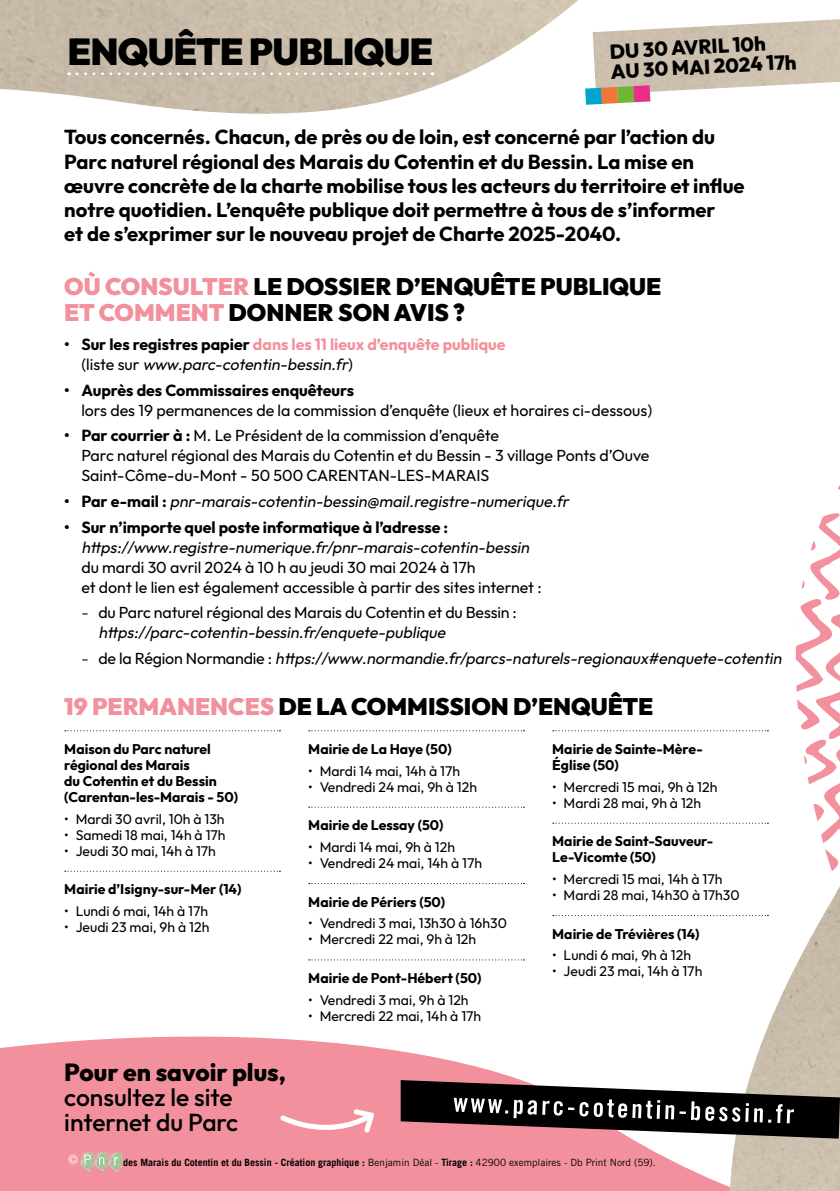
<style>
.page{position:relative;width:840px;height:1191px;background:#fff}
.page>*{position:absolute;margin:0;border:0;box-sizing:border-box;transform-origin:0 0}
.t1{font:900 37.2px "Outfit";letter-spacing:-.02em;color:#000}
.t2{font:500 24.6px/24.8px "Outfit";color:#000}
.t3{font:800 24.6px "Outfit";color:#000}
.t4{font:900 23.8px/26px "Outfit";color:#000}
.t5{font:700 20.2px/24.2px "Outfit";color:#000}
.t6{font:800 20px/20px "Outfit";color:#000}
.t7{font:16px/20px "Outfit";color:#000}
.t8{font:italic 16px "Outfit";color:#000}
.t9{font:700 16px/20px "Outfit";color:#f2919d}
.t10{font:700 16px "Outfit";color:#000}
.t11{font:14px "Outfit";color:#000}
.t12{font:700 14px/16px "Outfit";color:#000}
.t13{font:700 10px "Trade Gothic LT Std";color:#000}
.s1{color:#f2919d}
.s2{color:#000}
.s3{font-weight:400;color:#000}
.s4{font-weight:400;font-style:italic;color:#000}
.s5{font-weight:700}
.s6{font-weight:700;font-style:normal}
.s7{font-weight:300}
.s8{font-style:italic}
.s9{font-weight:300;font-style:normal}
.s10{font-style:normal}
.s11{font-weight:400}
</style>
<div class="page">
<svg style="left:0;top:1036px;width:729px;height:155px;fill:#f2919d"></svg>
<img style="left:0;top:0;width:578px;height:114px">
<svg style="left:585px;top:19px;width:254px;height:86px"></svg>
<svg style="left:65px;top:730px;width:215px;height:1px"></svg>
<svg style="left:65px;top:870px;width:215px;height:1px"></svg>
<svg style="left:308px;top:730px;width:216px;height:1px"></svg>
<svg style="left:308px;top:806px;width:216px;height:1px"></svg>
<svg style="left:308px;top:883px;width:216px;height:1px"></svg>
<svg style="left:308px;top:959px;width:216px;height:1px"></svg>
<svg style="left:552px;top:915px;width:176px;height:1px"></svg>
<svg style="left:552px;top:487px;width:287px;height:384px"></svg>
<img style="left:729px;top:888px;width:110px;height:303px">
<svg style="left:400px;top:1080px;width:439px;height:58px;background:#574b4b"></svg>
<svg style="left:276px;top:1105px;width:102px;height:31px"></svg>
<svg style="left:77px;top:72px;width:356px;height:3px"></svg>
<img style="left:76px;top:1147px;width:14px;height:24px">
<img style="left:90px;top:1147px;width:25px;height:24px">
<img style="left:104px;top:1148px;width:19px;height:24px">
<svg style="left:67px;top:1149px;width:11px;height:20px"></svg>
<svg style="left:99px;top:1157px;width:5px;height:7px"></svg>
<svg style="left:84px;top:1154px;width:7px;height:10px"></svg>
<svg style="left:114px;top:1156px;width:4px;height:9px"></svg>
<h1 class="t1" style="left:67px;top:26px;width:367px">ENQUÊTE PUBLIQUE</h1>
<p class="t6" style="left:609px;top:43px;width:187px;rotate:-3deg">DU 30 AVRIL 10h<br>AU 30 MAI 2024 17h</p>
<p class="t5" style="left:64px;top:126px;width:681px">Tous concernés. Chacun, de près ou de loin, est concerné par l’action du Parc naturel régional des Marais du Cotentin et du Bessin. La mise en œuvre concrète de la charte mobilise tous les acteurs du territoire et influe notre quotidien. L’enquête publique doit permettre à tous de s’informer<br>et de s’exprimer sur le nouveau projet de Charte 2025-2040.</p>
<h3 class="t4" style="left:64px;top:274px;width:598px"><span class="s1">OÙ CONSULTER</span> LE DOSSIER D’ENQUÊTE PUBLIQUE<br><span class="s1">ET COMMENT</span> DONNER SON AVIS ?</h3>
<p class="t9" style="left:81px;top:335px;width:425px;text-indent:-17px"><span class="s2">• Sur les registres papier</span> dans les 11 lieux d’enquête publique <span class="s3">( l i s t e s u r</span> <span class="s4">www.parc-cotentin-bessin.fr</span><span class="s3">)</span></p>
<p class="t10" style="left:64px;top:379px;width:291px">• Auprès des Commissaires enquêteurs</p>
<p class="t7" style="left:81px;top:400px;width:572px">lors des 19 permanences de la commission d’enquête (lieux et horaires ci-dessous)</p>
<p class="t7" style="left:81px;top:426px;width:569px;text-indent:-17px"><span class="s5">• Par courrier à :</span> M. Le Président de la commission d’enquête<br>Parc naturel régional des Marais du Cotentin et du Bessin - 3 village Ponts d’Ouve<br>Saint-Côme-du-Mont - 50 500 CARENTAN-LES-MARAIS</p>
<p class="t8" style="left:64px;top:491px;width:509px"><span class="s6">• Pa r e - m a i l :</span> pnr-marais-cotentin-bessin@mail.registre-numerique.fr</p>
<p class="t10" style="left:64px;top:516px;width:385px">• Sur n’importe quel poste informatique à l’adresse :</p>
<p class="t8" style="left:81px;top:537px;width:453px">https://www.registre-numerique.fr/pnr-marais-cotentin-bessin</p>
<p class="t7" style="left:81px;top:557px;width:462px">du mardi 30 avril 2024 à 10 h au jeudi 30 mai 2024 à 17h<br>et dont le lien est également accessible à partir des sites internet :</p>
<p class="t7" style="left:98px;top:603px;width:420px;text-indent:-17px"><span class="s7">-</span> du Parc naturel régional des Marais du Cotentin et du Bessin : <span class="s8">https://parc-cotentin-bessin.fr/enquete-publique</span></p>
<p class="t8" style="left:81px;top:648px;width:705px"><span class="s9">-</span> <span class="s10">d e l a Ré g i o n N o r m a n d i e :</span> https://www.normandie.fr/parcs-naturels-regionaux#enquete-cotentin</p>
<h3 class="t4" style="left:64px;top:694px;width:590px"><span class="s1">19 PERMANENCES</span> DE LA COMMISSION D’ENQUÊTE</h3>
<p class="t12" style="left:64px;top:741px;width:175px">Maison du Parc naturel régional des Marais<br>du Cotentin et du Bessin (Carentan-les-Marais - 50)</p>
<p class="t11" style="left:64px;top:810px;width:162px">• Mardi 30 avril, 10h à 13h</p>
<p class="t11" style="left:64px;top:826px;width:162px">• Samedi 18 mai, 14h à 17h</p>
<p class="t11" style="left:64px;top:842px;width:153px">• Jeudi 30 mai, 14h à 17h</p>
<p class="t12" style="left:64px;top:882px;width:179px">Mairie d’Isigny-sur-Mer (14)</p>
<p class="t11" style="left:64px;top:902px;width:145px">• Lundi 6 mai, 14h à 17h</p>
<p class="t11" style="left:64px;top:918px;width:146px">• Jeudi 23 mai, 9h à 12h</p>
<h2 class="t3" style="left:64px;top:1056px;width:223px">Pour en savoir plus,</h2>
<h2 class="t2" style="left:64px;top:1085px;width:175px">consultez le site internet du Parc</h2>
<p class="t12" style="left:308px;top:741px;width:145px">Mairie de La Haye (50)</p>
<p class="t11" style="left:308px;top:762px;width:153px">• Mardi 14 mai, 14h à 17h</p>
<p class="t11" style="left:308px;top:778px;width:170px">• Vendredi 24 mai, 9h à 12h</p>
<p class="t12" style="left:308px;top:818px;width:137px">Mairie de Lessay (50)</p>
<p class="t11" style="left:308px;top:838px;width:148px">• Mardi 14 mai, 9h à 12h</p>
<p class="t11" style="left:308px;top:854px;width:175px">• Vendredi 24 mai, 14h à 17h</p>
<p class="t12" style="left:308px;top:894px;width:138px">Mairie de Périers (50)</p>
<p class="t11" style="left:308px;top:914px;width:200px">• Vendredi 3 mai, 13h30 à 16h30</p>
<p class="t11" style="left:308px;top:930px;width:169px">• Mercredi 22 mai, 9h à 12h</p>
<p class="t12" style="left:308px;top:970px;width:175px">Mairie de Pont-Hébert (50)</p>
<p class="t11" style="left:308px;top:991px;width:162px">• Vendredi 3 mai, 9h à 12h</p>
<p class="t11" style="left:308px;top:1007px;width:174px">• Mercredi 22 mai, 14h à 17h</p>
<p class="t12" style="left:552px;top:741px;width:152px">Mairie de Sainte-Mère-<br>Église (50)</p>
<p class="t11" style="left:552px;top:778px;width:166px">• Mercredi 15 mai, 9h à 12h</p>
<p class="t11" style="left:552px;top:794px;width:150px">• Mardi 28 mai, 9h à 12h</p>
<p class="t12" style="left:552px;top:834px;width:162px">Mairie de Saint-Sauveur-<br>Le-Vicomte (50)</p>
<p class="t11" style="left:552px;top:870px;width:171px">• Mercredi 15 mai, 14h à 17h</p>
<p class="t11" style="left:552px;top:886px;width:189px">• Mardi 28 mai, 14h30 à 17h30</p>
<p class="t12" style="left:552px;top:926px;width:149px">Mairie de Trévières (14)</p>
<p class="t11" style="left:552px;top:946px;width:140px">• Lundi 6 mai, 9h à 12h</p>
<p class="t11" style="left:552px;top:962px;width:151px">• Jeudi 23 mai, 14h à 17h</p>
<p class="t13" style="left:123px;top:1156px;width:534px">des Marais du Cotentin et du Bessin - Création graphique : <span class="s11">Benjamin Déal -</span> Tirage : <span class="s11">42900 exemplaires - Db Print Nord (59).</span></p>
</div>
